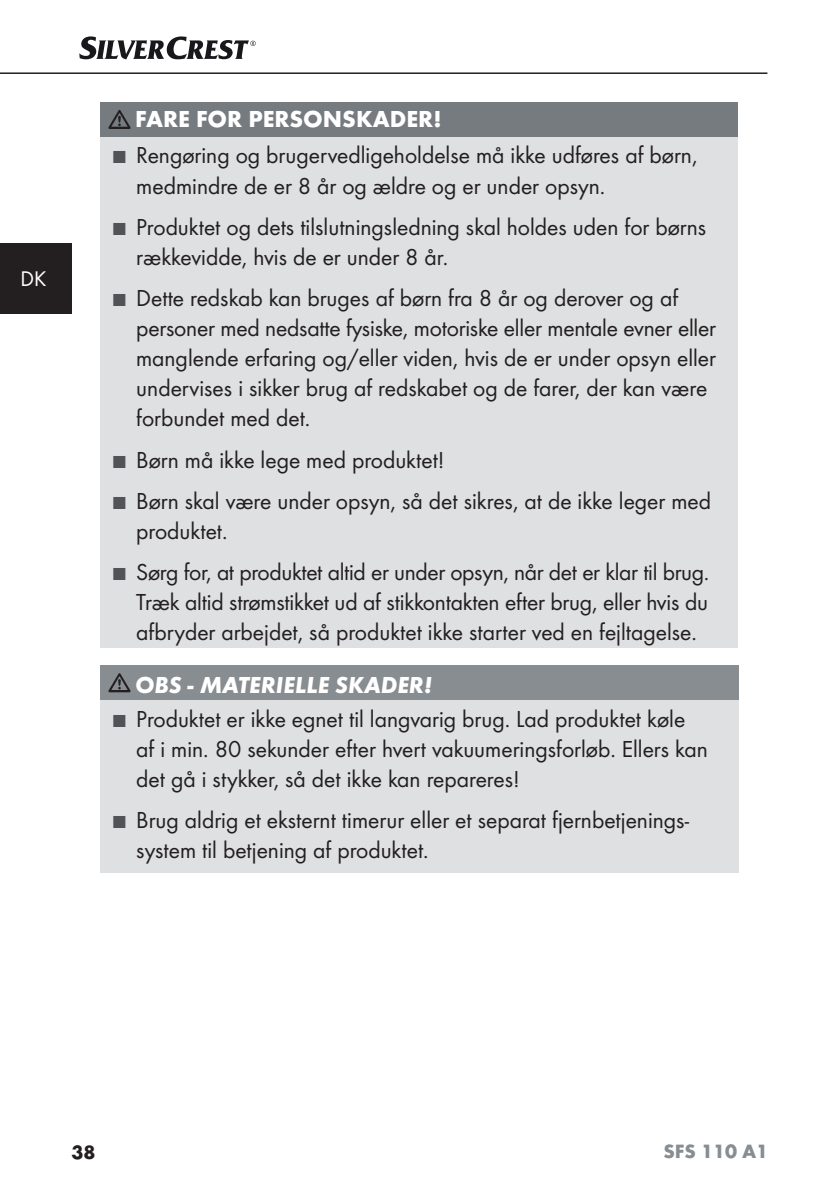
<style>
.page{position:relative;width:839px;height:1190px;background:#fff}
.page>*{position:absolute;margin:0;border:0;box-sizing:border-box;transform-origin:0 0}
.t1{font:24px/30px "Futura Boo";color:#231f20}
.t2{font:italic 700 24px "Futura";color:#fff}
.t3{font:700 24px "Futura";color:#fff}
.t4{font:22px "Futura Boo";color:#fff}
.t5{font:700 20px "Futura";color:#888d91}
.t6{font:700 20px "Futura";color:#231f20}
.s1{font-size:18px;color:#505457}
</style>
<div class="page">
<hr style="left:0;top:72px;width:767px;height:2px;background:#231f20">
<div style="left:0;top:243px;width:71px;height:71px;background:#231f20"></div>
<svg style="left:79px;top:36px;width:176px;height:23px"></svg>
<div style="left:100px;top:102px;width:636px;height:35px;background:#757b7f"></div>
<div style="left:100px;top:137px;width:636px;height:511px;background:#dee0e1"></div>
<svg style="left:108px;top:110px;width:22px;height:19px"></svg>
<div style="left:100px;top:665px;width:638px;height:36px;background:#888d91"></div>
<div style="left:100px;top:701px;width:638px;height:172px;background:#dee0e1"></div>
<svg style="left:108px;top:673px;width:22px;height:19px"></svg>
<p class="t4" style="left:20px;top:268px;width:27px">DK</p>
<p class="t3" style="left:135px;top:110px;width:308px">FARE FOR PERSONSKADER!</p>
<p class="t1" style="left:136px;top:142px;width:562px;text-indent:-23px"><span class="s1">■</span> Rengøring og brugervedligeholdelse må ikke udføres af børn, medmindre de er 8 år og ældre og er under opsyn.</p>
<p class="t1" style="left:136px;top:213px;width:571px;text-indent:-23px"><span class="s1">■</span> Produktet og dets tilslutningsledning skal holdes uden for børns rækkevidde, hvis de er under 8 år.</p>
<p class="t1" style="left:136px;top:284px;width:580px;text-indent:-23px"><span class="s1">■</span> Dette redskab kan bruges af børn fra 8 år og derover og af personer med nedsatte fysiske, motoriske eller mentale evner eller manglende erfaring og/eller viden, hvis de er under opsyn eller undervises i sikker brug af redskabet og de farer, der kan være forbundet med det.</p>
<p class="t1" style="left:113px;top:446px;width:332px"><span class="s1">■</span> Børn må ikke lege med produktet!</p>
<p class="t1" style="left:136px;top:487px;width:576px;text-indent:-23px"><span class="s1">■</span> Børn skal være under opsyn, så det sikres, at de ikke leger med produktet.</p>
<p class="t1" style="left:136px;top:558px;width:574px;text-align:justify;text-indent:-23px"><span class="s1">■</span> Sørg for, at produktet altid er under opsyn, når det er klar til brug.<br>Træk altid strømstikket ud af stikkontakten efter brug, eller hvis du afbryder arbejdet, så produktet ikke starter ved en fejltagelse.</p>
<p class="t2" style="left:135px;top:677px;width:298px">OBS - MATERIELLE SKADER!</p>
<p class="t1" style="left:136px;top:705px;width:572px;text-indent:-23px"><span class="s1">■</span> Produktet er ikke egnet til langvarig brug. Lad produktet køle af i min. 80 sekunder efter hvert vakuumeringsforløb. Ellers kan det gå i stykker, så det ikke kan repareres!</p>
<p class="t1" style="left:136px;top:806px;width:554px;text-indent:-23px"><span class="s1">■</span> Brug aldrig et eksternt timerur eller et separat fjernbetjenings&shy;system til betjening af produktet.</p>
<p class="t6" style="left:71px;top:1144px;width:26px">38</p>
<p class="t5" style="left:663px;top:1143px;width:106px">SFS 110 A1</p>
</div>
